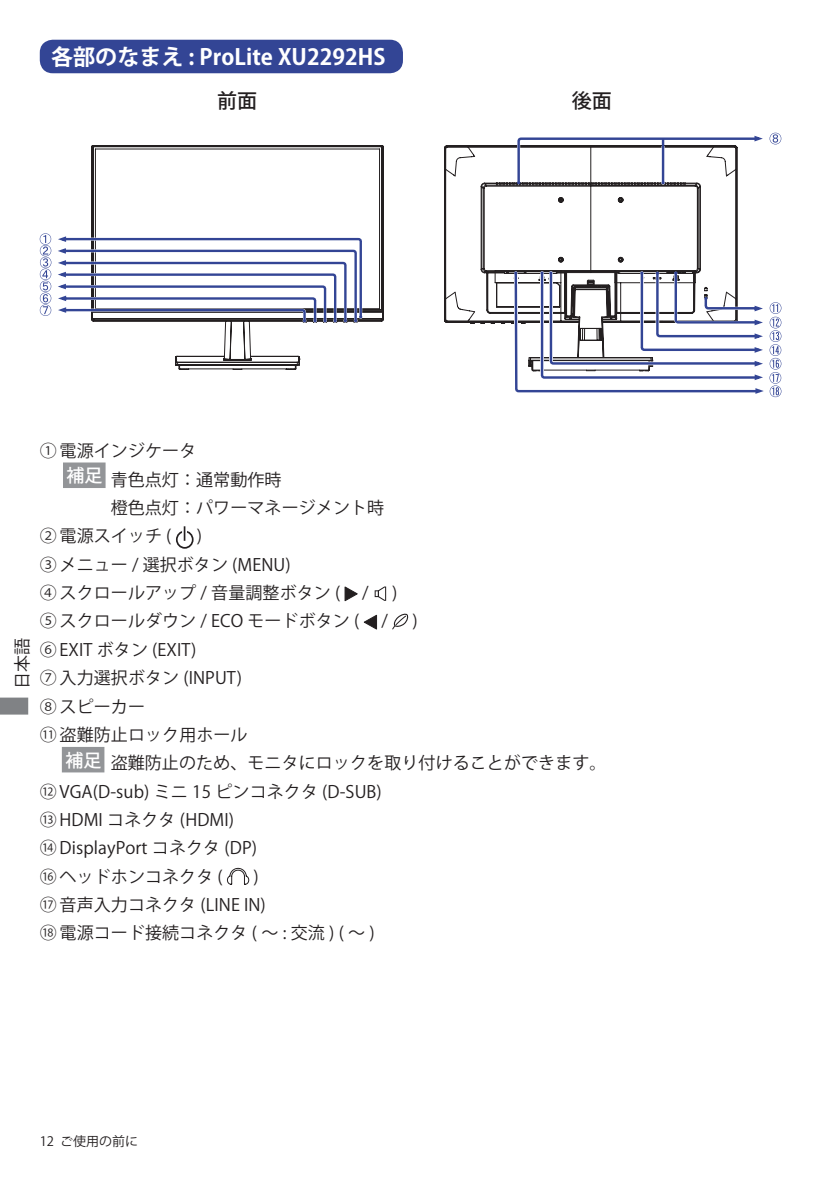
<style>
.page{position:relative;width:840px;height:1191px;background:#fff}
.page>*{position:absolute;margin:0;border:0;box-sizing:border-box;transform-origin:0 0}
.t1{font:700 22px "Koz Go Pro";letter-spacing:.005em;color:#fff}
.t2{font:500 20px "Koz Go Pro";color:#231f20}
.t3{font:500 18px "Koz Go Pro";color:#fff}
.t4{font:17px/28.4px "Koz Go Pro";letter-spacing:.005em;color:#231f20}
.t5{font:13px "Koz Go Pro";color:#231f20}
</style>
<div class="page">
<svg style="left:0;top:697px;width:28px;height:17px"></svg>
<div style="left:41px;top:41px;width:361px;height:31px;background:#334595;border-radius:12px"></div>
<div style="left:40px;top:40px;width:363px;height:33px;border:2px solid #334595;border-radius:12px"></div>
<div style="left:63px;top:462px;width:42px;height:26px;background:#939598;border:2px solid #939598"></div>
<div style="left:62px;top:747px;width:42px;height:25px;background:#939598"></div>
<svg style="left:344px;top:586px;width:13px;height:15px"></svg>
<svg style="left:374px;top:586px;width:12px;height:15px"></svg>
<svg style="left:363px;top:615px;width:14px;height:14px"></svg>
<svg style="left:392px;top:613px;width:16px;height:16px"></svg>
<svg style="left:227px;top:868px;width:22px;height:16px"></svg>
<svg style="left:382px;top:184px;width:1px;height:43px"></svg>
<svg style="left:382px;top:259px;width:1px;height:52px"></svg>
<svg style="left:91px;top:146px;width:291px;height:223px"></svg>
<svg style="left:40px;top:233px;width:323px;height:91px"></svg>
<svg style="left:444px;top:146px;width:292px;height:123px"></svg>
<svg style="left:467px;top:197px;width:246px;height:72px"></svg>
<svg style="left:515px;top:133px;width:265px;height:53px"></svg>
<svg style="left:444px;top:269px;width:337px;height:128px"></svg>
<div style="left:176px;top:530px;width:17px;height:19px;border:2px solid #231f20;border-radius:50%"></div>
<svg style="left:182px;top:526px;width:5px;height:15px"></svg>
<svg style="left:184px;top:526px;width:1px;height:15px"></svg>
<p class="t1" style="left:51px;top:42px;width:336px">各部のなまえ : ProLite XU2292HS</p>
<p class="t2" style="left:217px;top:88px;width:42px">前面</p>
<p class="t2" style="left:571px;top:88px;width:41px">後面</p>
<p class="t4" style="left:8px;top:689px;width:52px;rotate:-90deg">日本語</p>
<p class="t4" style="left:40px;top:437px;width:158px">① 電源インジケータ</p>
<p class="t4" style="left:111px;top:466px;width:172px">青色点灯：通常動作時</p>
<p class="t4" style="left:111px;top:494px;width:275px">橙色点灯：パワーマネージメント時</p>
<p class="t4" style="left:40px;top:522px;width:164px">② 電源スイッチ ( 　 )</p>
<p class="t4" style="left:40px;top:551px;width:252px">③ メニュー / 選択ボタン (MENU)</p>
<p class="t4" style="left:40px;top:579px;width:302px">④ スクロールアップ / 音量調整ボタン (</p>
<p class="t4" style="left:362px;top:579px;width:8px">/</p>
<p class="t4" style="left:392px;top:579px;width:7px">)</p>
<p class="t4" style="left:40px;top:607px;width:321px">⑤ スクロールダウン / ECO モードボタン (</p>
<p class="t4" style="left:381px;top:607px;width:8px">/</p>
<p class="t4" style="left:412px;top:607px;width:7px">)</p>
<p class="t4" style="left:40px;top:636px;width:158px">⑥ EXIT ボタン (EXIT)</p>
<p class="t4" style="left:40px;top:664px;width:204px">⑦ 入力選択ボタン (INPUT)</p>
<p class="t4" style="left:40px;top:692px;width:107px">⑧ スピーカー</p>
<p class="t4" style="left:40px;top:721px;width:209px">⑪ 盗難防止ロック用ホール</p>
<p class="t4" style="left:111px;top:749px;width:497px">盗難防止のため、モニタにロックを取り付けることができます。</p>
<p class="t4" style="left:40px;top:777px;width:343px">⑫ VGA(D-sub) ミニ 15 ピンコネクタ (D-SUB)</p>
<p class="t4" style="left:40px;top:806px;width:196px">⑬ HDMI コネクタ (HDMI)</p>
<p class="t4" style="left:40px;top:834px;width:219px">⑭ DisplayPort コネクタ (DP)</p>
<p class="t4" style="left:40px;top:862px;width:184px">⑯ ヘッドホンコネクタ (</p>
<p class="t3" style="left:66px;top:464px;width:38px">補足</p>
<p class="t3" style="left:65px;top:748px;width:38px">補足</p>
<p class="t4" style="left:40px;top:862px;width:336px;text-indent:213px">)<br>⑰ 音声入力コネクタ (LINE IN)<br>⑱ 電源コード接続コネクタ ( ～ : 交流 ) ( ～ )</p>
<p class="t5" style="left:40px;top:1132px;width:100px">12 ご使用の前に</p>
</div>
